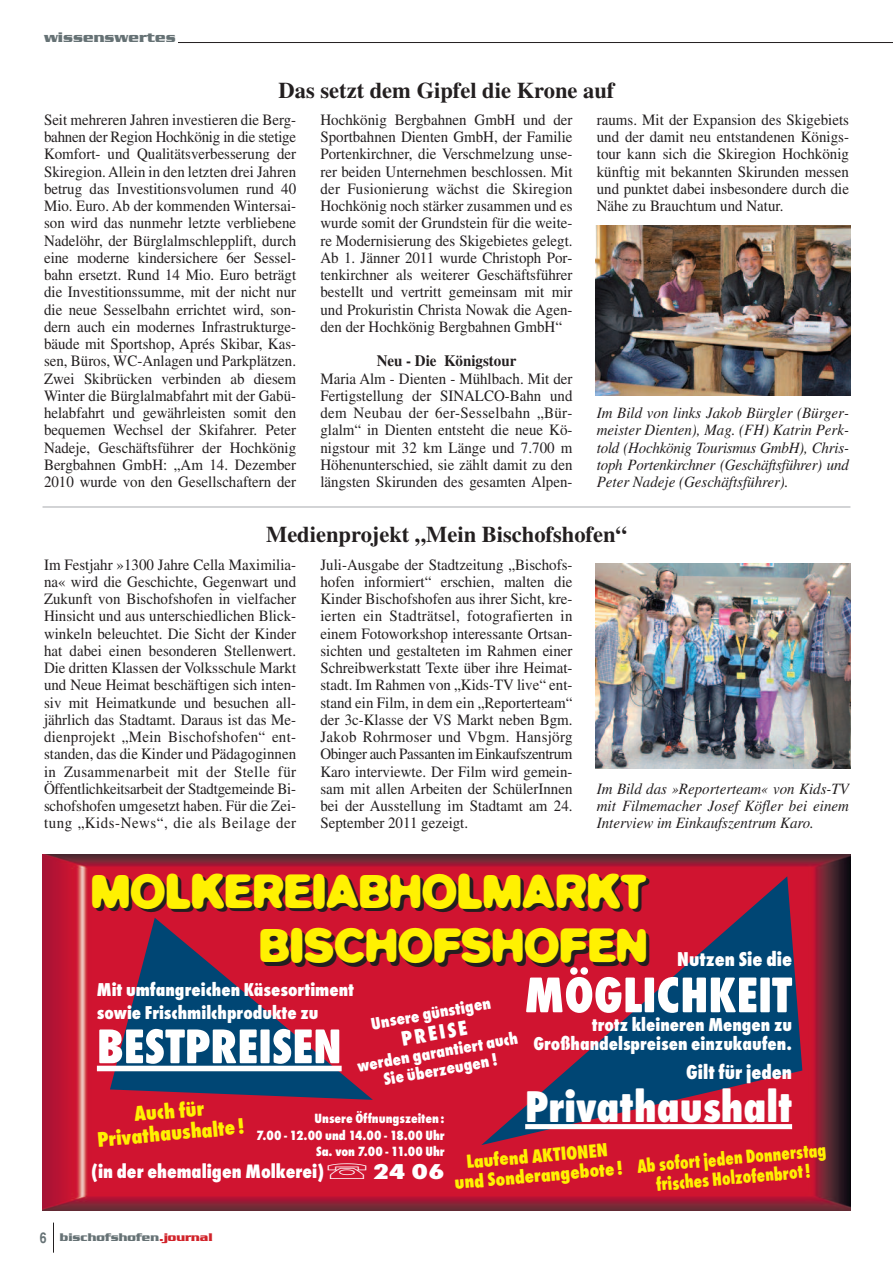
<style>
.page{position:relative;width:893px;height:1263px;background:#fff}
.page>*{position:absolute;margin:0;border:0;box-sizing:border-box;transform-origin:0 0}
.t1{font:52.05px "Futura T Extra Bold Condensed Ro 1";color:#fff}
.t2{font:50.55px "Futura T Extra Bold Condensed Ro 1";color:#fff}
.t3{font:46.2px "Futura T Extra Bold Condensed Ro 1";color:#fff}
.t4{font:700 45.45px/54.6px "Blur";color:#fff101;text-align:right}
.t5{font:700 22.5px "Times";color:#231f20}
.t6{font:22.05px/21.9px "Futura T Extra Bold Condensed Ro 1";color:#fff101;text-align:center}
.t7{font:21.6px "Futura T Extra Bold Condensed Ro 1";color:#fff}
.t8{font:20.85px "Futura T Extra Bold Condensed Ro 1";color:#fff}
.t9{font:20.25px "Futura T Extra Bold Condensed Ro 1";color:#fff}
.t10{font:19.8px/19.8px "Futura T Extra Bold Condensed Ro 1";color:#fff101;text-align:center;scale:.9 1}
.t11{font:19.8px/19.8px "Futura T Extra Bold Condensed Ro 1";color:#fff101;text-align:center}
.t12{font:19.35px/19px "Futura T Extra Bold Condensed Ro 1";color:#fff;text-align:right}
.t13{font:17.7px/17.7px "Futura T Extra Bold Condensed Ro 1";color:#fff;text-align:center}
.t14{font:15.75px/17.2px "Times";color:#231f20;text-align:justify;scale:.95 1}
.t15{font:italic 15.75px/17.2px "Times";color:#231f20;text-align:justify;scale:.95 1}
.t16{font:700 15.75px "Times";color:#231f20;scale:.95 1}
.t17{font:700 15px "Serpentine";color:#667275}
.t18{font:13.95px/16.8px "Futura T Extra Bold Condensed Ro 1";color:#fff;text-align:right}
.t19{font:700 12px "Serpentine";color:#667275}
.s1{font-family:"Communications P01";font-size:22.35px}
.s2{font-size:22.35px}
.s3{font-family:"Helvetica";font-stretch:condensed;font-size:15px}
.s4{color:#d1232a}
</style>
<div class="page">
<hr style="left:43px;top:42px;width:850px;height:1px;background:#231f20">
<div style="left:43px;top:30px;width:135px;height:29px;background:#fff"></div>
<hr style="left:53px;top:1222px;width:1px;height:31px;background:#231f20">
<hr style="left:43px;top:507px;width:807px;height:1px;background:#a8a9ad">
<img style="left:43px;top:855px;width:807px;height:355px">
<svg style="left:481px;top:876px;width:321px;height:269px;background:#822649"></svg>
<div style="left:525px;top:1124px;width:267px;height:5px;background:#fff"></div>
<svg style="left:110px;top:918px;width:263px;height:182px;background:#702b4f"></svg>
<div style="left:97px;top:1066px;width:245px;height:5px;background:#fff"></div>
<img style="left:595px;top:225px;width:255px;height:171px">
<img style="left:595px;top:563px;width:255px;height:205px">
<p class="t17" style="left:44px;top:28px;width:133px">wissenswertes</p>
<h3 class="t5" style="left:279px;top:82px;width:337px">Das setzt dem Gipfel die Krone auf</h3>
<p class="t14" style="left:320px;top:112px;width:267px">Hochkönig Bergbahnen GmbH und der Sportbahnen Dienten GmbH, der Familie Portenkirchner, die Verschmelzung unse&shy;rer beiden Unternehmen beschlossen. Mit der Fusionierung wächst die Skiregion Hochkönig noch stärker zusammen und es wurde somit der Grundstein für die weite&shy;re Modernisierung des Skigebietes gelegt.<br>Ab 1. Jänner 2011 wurde Christoph Por&shy;tenkirchner als weiterer Geschäftsführer bestellt und vertritt gemeinsam mit mir und Prokuristin Christa Nowak die Agen&shy;den der Hochkönig Bergbahnen GmbH“</p>
<p class="t16" style="left:377px;top:356px;width:148px">Neu - Die Königstour</p>
<p class="t14" style="left:320px;top:371px;width:267px">Maria Alm - Dienten - Mühlbach. Mit der Fertigstellung der SINALCO-Bahn und dem Neubau der 6er-Sesselbahn „Bür&shy;glalm“ in Dienten entsteht die neue Kö&shy;nigstour mit 32 km Länge und 7.700 m Höhenunterschied, sie zählt damit zu den längsten Skirunden des gesamten Alpen-</p>
<p class="t14" style="left:44px;top:112px;width:267px">Seit mehreren Jahren investieren die Berg&shy;bahnen der Region Hochkönig in die stetige Komfort- und Qualitätsverbesserung der Skiregion. Allein in den letzten drei Jahren betrug das Investitionsvolumen rund 40<br>Mio. Euro. Ab der kommenden Wintersai&shy;son wird das nunmehr letzte verbliebene Nadelöhr, der Bürglalmschlepplift, durch eine moderne kindersichere 6er Sessel&shy;bahn ersetzt. Rund 14 Mio. Euro beträgt die Investitionssumme, mit der nicht nur die neue Sesselbahn errichtet wird, son&shy;dern auch ein modernes Infrastrukturge&shy;bäude mit Sportshop, Aprés Skibar, Kas&shy;sen, Büros, WC-Anlagen und Parkplätzen.<br>Zwei Skibrücken verbinden ab diesem Winter die Bürglalmabfahrt mit der Gabü&shy;helabfahrt und gewährleisten somit den bequemen Wechsel der Skifahrer. Peter Nadeje, Geschäftsführer der Hochkönig Bergbahnen GmbH: „Am 14. Dezember 2010 wurde von den Gesellschaftern der</p>
<p class="t14" style="left:597px;top:112px;width:267px">raums. Mit der Expansion des Skigebiets und der damit neu entstandenen Königs&shy;tour kann sich die Skiregion Hochkönig künftig mit bekannten Skirunden messen und punktet dabei insbesondere durch die Nähe zu Brauchtum und Natur.</p>
<p class="t15" style="left:597px;top:406px;width:267px">Im Bild von links Jakob Bürgler (Bürger&shy;meister Dienten), Mag. (FH) Katrin Perk&shy;told (Hochkönig Tourismus GmbH), Chris&shy;toph Portenkirchner (Geschäftsführer) und Peter Nadeje (Geschäftsführer).</p>
<h3 class="t5" style="left:266px;top:527px;width:362px">Medienprojekt „Mein Bischofshofen“</h3>
<p class="t14" style="left:44px;top:557px;width:267px">Im Festjahr »1300 Jahre Cella Maximilia&shy;na« wird die Geschichte, Gegenwart und Zukunft von Bischofshofen in vielfacher Hinsicht und aus unterschiedlichen Blick&shy;winkeln beleuchtet. Die Sicht der Kinder hat dabei einen besonderen Stellenwert.<br>Die dritten Klassen der Volksschule Markt und Neue Heimat beschäftigen sich inten&shy;siv mit Heimatkunde und besuchen all&shy;jährlich das Stadtamt. Daraus ist das Me&shy;dienprojekt „Mein Bischofshofen“ ent&shy;standen, das die Kinder und Pädagoginnen in Zusammenarbeit mit der Stelle für Öffentlichkeitsarbeit der Stadtgemeinde Bi&shy;schofshofen umgesetzt haben. Für die Zei&shy;tung „Kids-News“, die als Beilage der</p>
<p class="t14" style="left:320px;top:557px;width:267px">Juli-Ausgabe der Stadtzeitung „Bischofs&shy;hofen informiert“ erschien, malten die Kinder Bischofshofen aus ihrer Sicht, kre&shy;ierten ein Stadträtsel, fotografierten in einem Fotoworkshop interessante Ortsan&shy;sichten und gestalteten im Rahmen einer Schreibwerkstatt Texte über ihre Heimat&shy;stadt. Im Rahmen von „Kids-TV live“ ent&shy;stand ein Film, in dem ein „Reporterteam“ der 3c-Klasse der VS Markt neben Bgm.<br>Jakob Rohrmoser und Vbgm. Hansjörg Obinger auch Passanten im Einkaufszentrum Karo interviewte. Der Film wird gemein&shy;sam mit allen Arbeiten der SchülerInnen bei der Ausstellung im Stadtamt am 24.<br>September 2011 gezeigt.</p>
<p class="t15" style="left:597px;top:781px;width:267px">Im Bild das »Reporterteam« von Kids-TV mit Filmemacher Josef Köfler bei einem Interview im Einkaufszentrum Karo.</p>
<h3 class="t4" style="left:91px;top:864px;width:558px">MOLKEREIABHOLMARKT<br>BISCHOFSHOFEN</h3>
<h3 class="t8" style="left:677px;top:947px;width:117px">Nutzen Sie die</h3>
<h1 class="t1" style="left:524px;top:964px;width:269px">MÖGLICHKEIT</h1>
<p class="t12" style="left:533px;top:1015px;width:260px">trotz kleineren Mengen zu<br>Großhandelspreisen einzukaufen.</p>
<h3 class="t8" style="left:686px;top:1059px;width:107px">Gilt für jeden</h3>
<h3 class="t3" style="left:525px;top:1079px;width:268px">Privathaushalt</h3>
<p class="t12" style="left:97px;top:978px;width:259px;line-height:23.2px;text-align:left">Mit umfangreichen Käsesortiment sowie Frischmilchprodukte zu</p>
<h2 class="t2" style="left:97px;top:1016px;width:246px">BESTPREISEN</h2>
<p class="t13" style="left:370px;top:1015px;width:123px;rotate:-10deg">Unsere günstigen</p>
<h3 class="t7" style="left:399px;top:1026px;width:68px;rotate:-10deg">PREISE</h3>
<p class="t13" style="left:356px;top:1057px;width:164px;rotate:-10deg">werden garantiert auch<br>Sie überzeugen !</p>
<p class="t18" style="left:256px;top:1109px;width:190px">Unsere Öffnungszeiten:<br>7.00 - 12.00 und 14.00 - 18.00 Uhr<br>Sa. von 7.00 - 11.00 Uhr</p>
<p class="t9" style="left:91px;top:1159px;width:355px">(in der ehemaligen Molkerei) <span class="s1">9</span> <span class="s2">24 06</span></p>
<h3 class="t6" style="left:94px;top:1106px;width:149px;rotate:-5deg">Auch für<br>Privathaushalte!</h3>
<p class="t11" style="left:452px;top:1153px;width:170px;rotate:-5deg">Laufend AKTIONEN und Sonderangebote!</p>
<p class="t10" style="left:636px;top:1156px;width:212px;rotate:-5deg">Ab sofort jeden Donnerstag frisches Holzofenbrot!</p>
<p class="t19" style="left:40px;top:1230px;width:174px"><span class="s3">6</span> bischofshofen<span class="s4">.journal</span></p>
</div>
